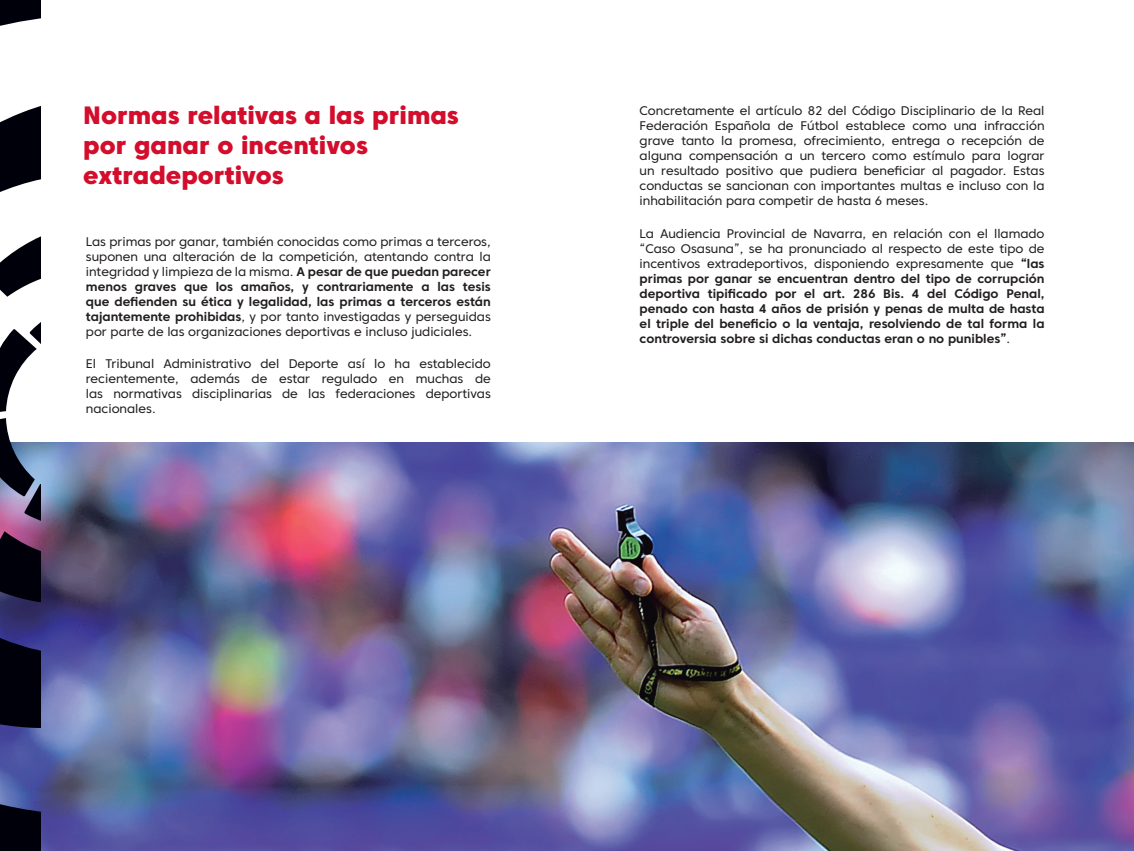
<style>
.page{position:relative;width:1134px;height:851px;background:#fff}
.page>*{position:absolute;margin:0;border:0;box-sizing:border-box;transform-origin:0 0}
.Titulos_a_36{font:800 25px/30px "Core Sans C 85";color:#d30d2b}
.Cuerpo_de_texto{font:12.5px/15px "Core Sans C 45";color:#231f20;text-align:justify}
.Cuerpo_de_texto-2{font:700 12.5px/15px "Core Sans C 65";color:#231f20;text-align:justify}
.s1{font-family:"Core Sans C 65";font-weight:700}
.s2{font-family:"Core Sans C 45";font-weight:400}
</style>
<div class="page">
<img style="left:40px;top:442px;width:1094px;height:408px">
<svg style="left:0;top:0;width:40px;height:850px"></svg>
<p class="Titulos_a_36" style="left:83px;top:100px;width:377px">Normas relativas a las primas por ganar o incentivos extradeportivos</p>
<p class="Cuerpo_de_texto" style="left:86px;top:233px;width:406px">Las primas por ganar, también conocidas como primas a terceros, suponen una alteración de la competición, atentando contra la integridad y limpieza de la misma. <span class="s1">A pesar de que puedan parecer menos graves que los amaños, y contrariamente a las tesis que defienden su ética y legalidad, las primas a terceros están tajantemente prohibidas</span>, y por tanto investigadas y perseguidas por parte de las organizaciones deportivas e incluso judiciales.</p>
<p class="Cuerpo_de_texto" style="left:86px;top:356px;width:406px">El Tribunal Administrativo del Deporte así lo ha establecido recientemente, además de estar regulado en muchas de las normativas disciplinarias de las federaciones deportivas nacionales.</p>
<p class="Cuerpo_de_texto" style="left:640px;top:103px;width:406px">Concretamente el artículo 82 del Código Disciplinario de la Real Federación Española de Fútbol establece como una infracción grave tanto la promesa, ofrecimiento, entrega o recepción de alguna compensación a un tercero como estímulo para lograr un resultado positivo que pudiera beneficiar al pagador. Estas conductas se sancionan con importantes multas e incluso con la inhabilitación para competir de hasta 6 meses.</p>
<p class="Cuerpo_de_texto-2" style="left:640px;top:226px;width:406px"><span class="s2">La Audiencia Provincial de Navarra, en relación con el llamado “Caso Osasuna”, se ha pronunciado al respecto de este tipo de incentivos extradeportivos, disponiendo expresamente que</span> “las primas por ganar se encuentran dentro del tipo de corrupción deportiva tipificado por el art. 286 Bis. 4 del Código Penal, penado con hasta 4 años de prisión y penas de multa de hasta el triple del beneficio o la ventaja, resolviendo de tal forma la controversia sobre si dichas conductas eran o no punibles”<span class="s2">.</span></p>
</div>
